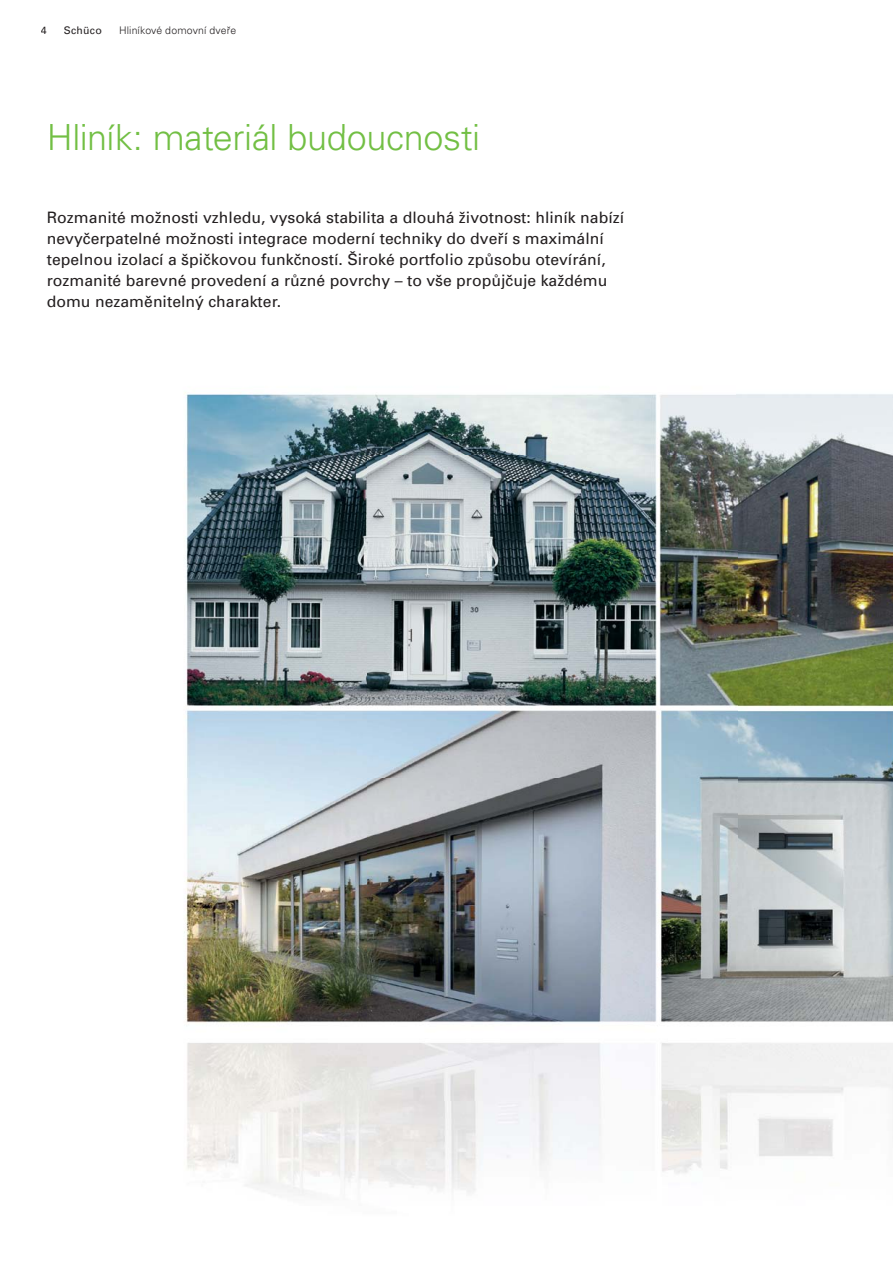
<style>
.page{position:relative;width:893px;height:1263px;background:#fff}
.page>*{position:absolute;margin:0;border:0;box-sizing:border-box;transform-origin:0 0}
.t1{font:300 36px "Univers CE";letter-spacing:-.01em;color:#72bf44}
.t2{font:15.75px/21px "Univers CE";color:#231f20}
.t3{font:300 10.5px "Univers CE";letter-spacing:.01em;color:#231f20}
.t4{font:10.5px "Univers CE";letter-spacing:.03em;color:#231f20}
</style>
<div class="page">
<img style="left:184px;top:392px;width:709px;height:803px">
<p class="t4" style="left:41px;top:26px;width:7px">4</p>
<p class="t4" style="left:64px;top:27px;width:40px">Schüco</p>
<p class="t3" style="left:119px;top:26px;width:119px">Hliníkové domovní dveře</p>
<h1 class="t1" style="left:47px;top:124px;width:435px">Hliník: materiál budoucnosti</h1>
<p class="t2" style="left:47px;top:209px;width:579px">Rozmanité možnosti vzhledu, vysoká stabilita a dlouhá životnost: hliník nabízí nevyčerpatelné možnosti integrace moderní techniky do dveří s maximální tepelnou izolací a špičkovou funkčností. Široké portfolio způsobu otevírání, rozmanité barevné provedení a různé povrchy – to vše propůjčuje každému domu nezaměnitelný charakter.</p>
</div>
